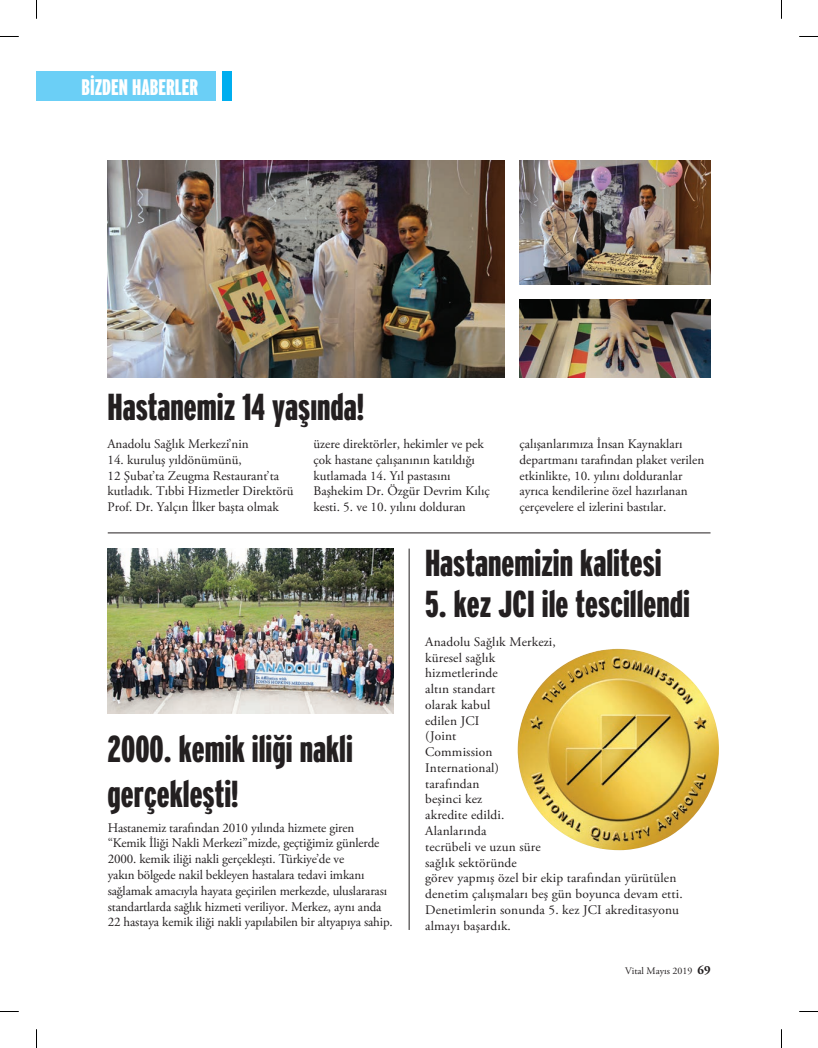
<style>
.page{position:relative;width:818px;height:1048px;background:#fff}
.page>*{position:absolute;margin:0;border:0;box-sizing:border-box;transform-origin:0 0}
.baslik_30{font:900 extra-condensed 37.5px/45px "Interstate";color:#231f20}
.t1{font:900 extra-condensed 22.5px "Interstate";color:#fff}
.metin{font:13.12px/15.8px "Adobe Garamond Pro";color:#231f20}
.t2{font:10px "Adobe Garamond Pro";color:#231f20}
.s1{font-weight:700;font-size:12.5px}
</style>
<div class="page">
<img style="left:519px;top:160px;width:191px;height:124px">
<img style="left:107px;top:160px;width:397px;height:218px">
<img style="left:519px;top:300px;width:191px;height:78px">
<img style="left:107px;top:548px;width:286px;height:165px">
<hr style="left:108px;top:532px;width:602px;height:1px;background:#231f20">
<hr style="left:408px;top:548px;width:1px;height:381px;background:#231f20">
<img style="left:517px;top:648px;width:201px;height:202px">
<div style="left:36px;top:72px;width:179px;height:29px;background:#6bcff6"></div>
<div style="left:222px;top:72px;width:9px;height:29px;background:#00aeef"></div>
<svg style="left:0;top:36px;width:19px;height:1px"></svg>
<svg style="left:799px;top:36px;width:18px;height:1px"></svg>
<svg style="left:0;top:1011px;width:19px;height:1px"></svg>
<svg style="left:799px;top:1011px;width:18px;height:1px"></svg>
<svg style="left:36px;top:0;width:1px;height:19px"></svg>
<svg style="left:36px;top:1029px;width:1px;height:18px"></svg>
<h2 class="t1" style="left:81px;top:74px;width:118px">BİZDEN HABERLER</h2>
<p class="baslik_30" style="left:107px;top:384px;width:258px">Hastanemiz 14 yaşında!</p>
<p class="metin" style="left:313px;top:436px;width:178px">üzere direktörler, hekimler ve pek çok hastane çalışanının katıldığı kutlamada 14. Yıl pastasını<br>Başhekim Dr. Özgür Devrim Kılıç kesti. 5. ve 10. yılını dolduran</p>
<p class="metin" style="left:107px;top:436px;width:143px">Anadolu Sağlık Merkezi’nin</p>
<p class="metin" style="left:107px;top:452px;width:136px">14. kuruluş yıldönümünü,</p>
<p class="metin" style="left:107px;top:468px;width:187px">12 Şubat’ta Zeugma Restaurant’ta kutladık. Tıbbi Hizmetler Direktörü<br>Prof. Dr. Yalçın İlker başta olmak</p>
<p class="metin" style="left:519px;top:436px;width:186px">çalışanlarımıza İnsan Kaynakları departmanı tarafından plaket verilen etkinlikte, 10. yılını dolduranlar ayrıca kendilerine özel hazırlanan çerçevelere el izlerini bastılar.</p>
<p class="baslik_30" style="left:107px;top:726px;width:246px">2000. kemik iliği nakli gerçekleşti!</p>
<p class="metin" style="left:108px;top:820px;width:286px">Hastanemiz tarafından 2010 yılında hizmete giren “Kemik İliği Nakli Merkezi”mizde, geçtiğimiz günlerde 2000. kemik iliği nakli gerçekleşti. Türkiye’de ve<br>yakın bölgede nakil bekleyen hastalara tedavi imkanı sağlamak amacıyla hayata geçirilen merkezde, uluslararası standartlarda sağlık hizmeti veriliyor. Merkez, aynı anda 22 hastaya kemik iliği nakli yapılabilen bir altyapıya sahip.</p>
<p class="baslik_30" style="left:425px;top:540px;width:238px">Hastanemizin kalitesi</p>
<p class="baslik_30" style="left:425px;top:581px;width:266px">5. kez JCI ile tescillendi</p>
<p class="metin" style="left:425px;top:634px;width:259px">Anadolu Sağlık Merkezi,<br>küresel sağlık<br>hizmetlerinde<br>altın standart<br>olarak kabul<br>edilen JCI<br>(Joint<br>Commission<br>International)<br>tarafından<br>beşinci kez<br>akredite edildi.<br>Alanlarında<br>tecrübeli ve uzun süre<br>sağlık sektöründe<br>görev yapmış özel bir ekip tarafından yürütülen denetim çalışmaları beş gün boyunca devam etti.<br>Denetimlerin sonunda 5. kez JCI akreditasyonu almayı başardık.</p>
<p class="t2" style="left:624px;top:965px;width:87px">Vital Mayıs 2019 <span class="s1">69</span></p>
</div>
